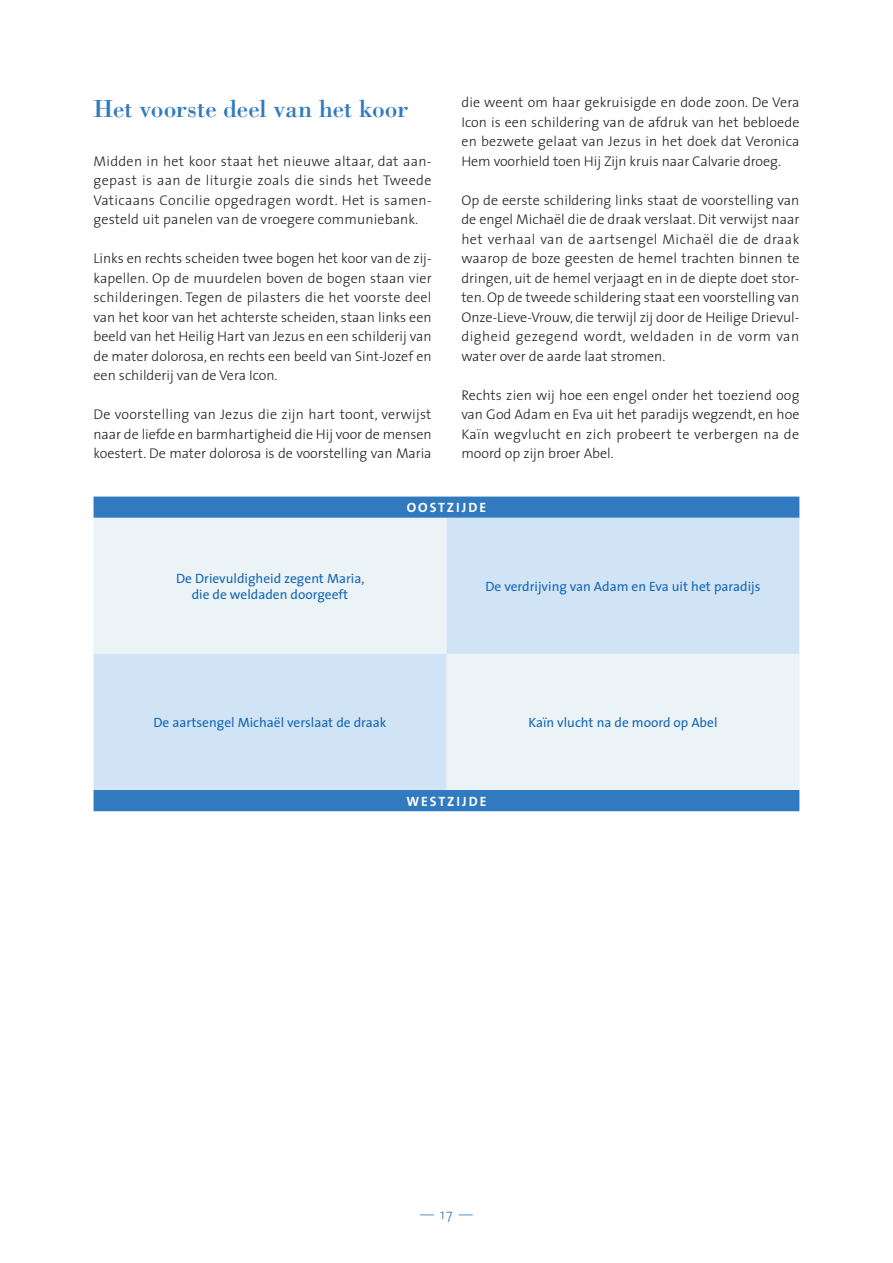
<style>
.page{position:relative;width:893px;height:1263px;background:#fff}
.page>*{position:absolute;margin:0;border:0;box-sizing:border-box;transform-origin:0 0}
.t1{font:25.5px "Bodoni Std";letter-spacing:-.005em;color:#317abf}
.t2{font:300 14.1px/19.5px "The Sans";color:#231f20;text-align:justify}
.t3{font:300 14.1px "The Sans";color:#317abf}
.t4{font:13.5px/16.5px "The Sans";color:#1768b4;text-align:center}
.t5{font:700 13.5px "The Sans";letter-spacing:.15em;color:#fff}
</style>
<div class="page">
<div style="left:94px;top:497px;width:705px;height:314px;background:#317abf"></div>
<svg style="left:94px;top:518px;width:705px;height:272px"></svg>
<h1 class="t1" style="left:94px;top:93px;width:317px">Het voorste deel van het koor</h1>
<p class="t2" style="left:94px;top:151px;width:340px">Midden in het koor staat het nieuwe altaar, dat aan&shy;gepast is aan de liturgie zoals die sinds het Tweede Vaticaans Concilie opgedragen wordt. Het is samen&shy;gesteld uit panelen van de vroegere communiebank.</p>
<p class="t2" style="left:94px;top:248px;width:340px">Links en rechts scheiden twee bogen het koor van de zij&shy;kapellen. Op de muurdelen boven de bogen staan vier schilderingen. Tegen de pilasters die het voorste deel van het koor van het achterste scheiden, staan links een beeld van het Heilig Hart van Jezus en een schilderij van de mater dolorosa, en rechts een beeld van Sint-Jozef en een schilderij van de Vera Icon.</p>
<p class="t2" style="left:94px;top:404px;width:340px">De voorstelling van Jezus die zijn hart toont, verwijst naar de liefde en barmhartigheid die Hij voor de mensen koestert. De mater dolorosa is de voorstelling van Maria</p>
<p class="t2" style="left:461px;top:92px;width:340px">die weent om haar gekruisigde en dode zoon. De Vera Icon is een schildering van de afdruk van het bebloede en bezwete gelaat van Jezus in het doek dat Veronica Hem voorhield toen Hij Zijn kruis naar Calvarie droeg.</p>
<p class="t2" style="left:461px;top:190px;width:340px">Op de eerste schildering links staat de voorstelling van de engel Michaël die de draak verslaat. Dit verwijst naar het verhaal van de aartsengel Michaël die de draak waarop de boze geesten de hemel trachten binnen te dringen, uit de hemel verjaagt en in de diepte doet stor&shy;ten. Op de tweede schildering staat een voorstelling van Onze-Lieve-Vrouw, die terwijl zij door de Heilige Drievul&shy;digheid gezegend wordt, weldaden in de vorm van water over de aarde laat stromen.</p>
<p class="t2" style="left:461px;top:385px;width:340px">Rechts zien wij hoe een engel onder het toeziend oog van God Adam en Eva uit het paradijs wegzendt, en hoe Kaïn wegvlucht en zich probeert te verbergen na de moord op zijn broer Abel.</p>
<p class="t5" style="left:407px;top:496px;width:81px">OOSTZIJDE</p>
<p class="t4" style="left:176px;top:569px;width:190px">De Drievuldigheid zegent Maria, die de weldaden doorgeeft</p>
<p class="t4" style="left:485px;top:577px;width:277px">De verdrijving van Adam en Eva uit het paradijs</p>
<p class="t4" style="left:153px;top:714px;width:235px">De aartsengel Michaël verslaat de draak</p>
<p class="t4" style="left:528px;top:714px;width:191px">Kaïn vlucht na de moord op Abel</p>
<p class="t5" style="left:406px;top:790px;width:82px">WESTZIJDE</p>
<p class="t3" style="left:420px;top:1202px;width:54px">— 17 —</p>
</div>
